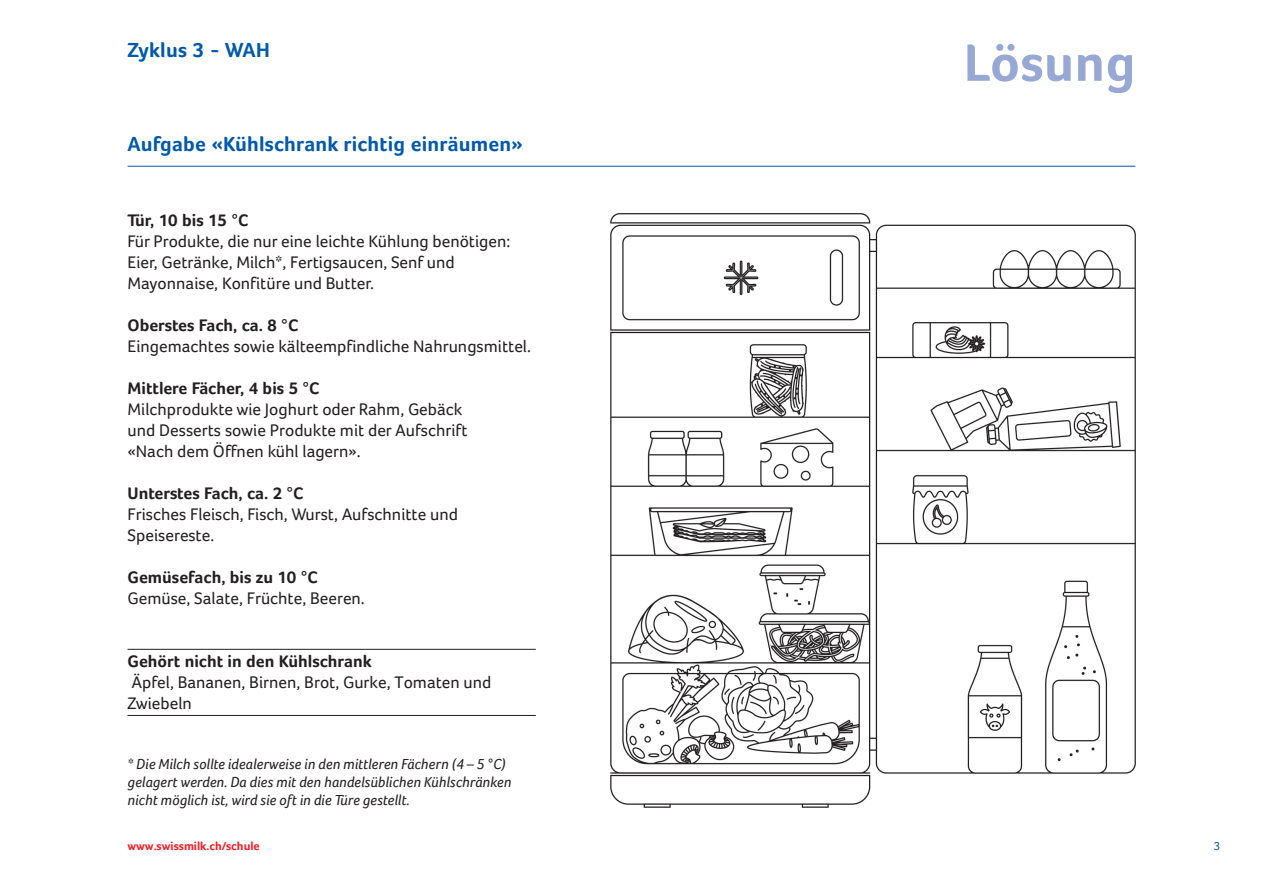
<style>
.page{position:relative;width:1263px;height:893px;background:#fff}
.page>*{position:absolute;margin:0;border:0;box-sizing:border-box;transform-origin:0 0}
.t1{font:700 54px "Foco";letter-spacing:.01em;color:#97a8d5}
.t2{font:700 21px "Foco";letter-spacing:.01em;color:#015aaa}
.t3{font:17.25px/21px "Foco";color:#231f20}
.t4{font:700 17.25px "Foco";color:#231f20}
.t5{font:italic 15px/18px "Foco";color:#231f20}
.t6{font:700 12px "Foco";color:#ee1d23}
.Seitenzahl{font:12px "Foco";color:#015aaa}
</style>
<div class="page">
<hr style="left:128px;top:166px;width:1007px;height:1px;background:#015aaa">
<hr style="left:128px;top:649px;width:408px;height:1px;background:#231f20">
<hr style="left:128px;top:715px;width:408px;height:1px;background:#231f20">
<img style="left:611px;top:213px;width:524px;height:595px">
<h2 class="t2" style="left:128px;top:38px;width:144px">Zyklus 3 - WAH</h2>
<h1 class="t1" style="left:964px;top:31px;width:173px">Lösung</h1>
<h2 class="t2" style="left:128px;top:131px;width:396px">Aufgabe «Kühlschrank richtig einräumen»</h2>
<h4 class="t4" style="left:128px;top:210px;width:123px">Tür, 10 bis 15 °C</h4>
<p class="t3" style="left:128px;top:230px;width:384px">Für Produkte, die nur eine leichte Kühlung benötigen:<br>Eier, Getränke, Milch*, Fertigsaucen, Senf und<br>Mayonnaise, Konfitüre und Butter.</p>
<h4 class="t4" style="left:128px;top:315px;width:172px">Oberstes Fach, ca. 8 °C</h4>
<p class="t3" style="left:128px;top:335px;width:405px">Eingemachtes sowie kälteempfindliche Nahrungsmittel.</p>
<h4 class="t4" style="left:128px;top:378px;width:194px">Mittlere Fächer, 4 bis 5 °C</h4>
<p class="t3" style="left:128px;top:398px;width:336px">Milchprodukte wie Joghurt oder Rahm, Gebäck</p>
<p class="t3" style="left:128px;top:419px;width:341px">und Desserts sowie Produkte mit der Aufschrift</p>
<p class="t3" style="left:128px;top:440px;width:235px">«Nach dem Öffnen kühl lagern».</p>
<h4 class="t4" style="left:128px;top:483px;width:178px">Unterstes Fach, ca. 2 °C</h4>
<p class="t3" style="left:128px;top:503px;width:332px">Frisches Fleisch, Fisch, Wurst, Aufschnitte und<br>Speisereste.</p>
<h4 class="t4" style="left:128px;top:567px;width:192px">Gemüsefach, bis zu 10 °C</h4>
<p class="t3" style="left:128px;top:587px;width:239px">Gemüse, Salate, Früchte, Beeren.</p>
<h4 class="t4" style="left:128px;top:651px;width:246px">Gehört nicht in den Kühlschrank</h4>
<p class="t3" style="left:128px;top:671px;width:365px">Äpfel, Bananen, Birnen, Brot, Gurke, Tomaten und<br>Zwiebeln</p>
<p class="t5" style="left:128px;top:754px;width:385px">* Die Milch sollte idealerweise in den mittleren Fächern (4 – 5 °C) gelagert werden. Da dies mit den handelsüblichen Kühlschränken nicht möglich ist, wird sie oft in die Türe gestellt.</p>
<p class="t6" style="left:128px;top:839px;width:134px">www.swissmilk.ch/schule</p>
<p class="Seitenzahl" style="left:1214px;top:839px;width:8px">3</p>
</div>
